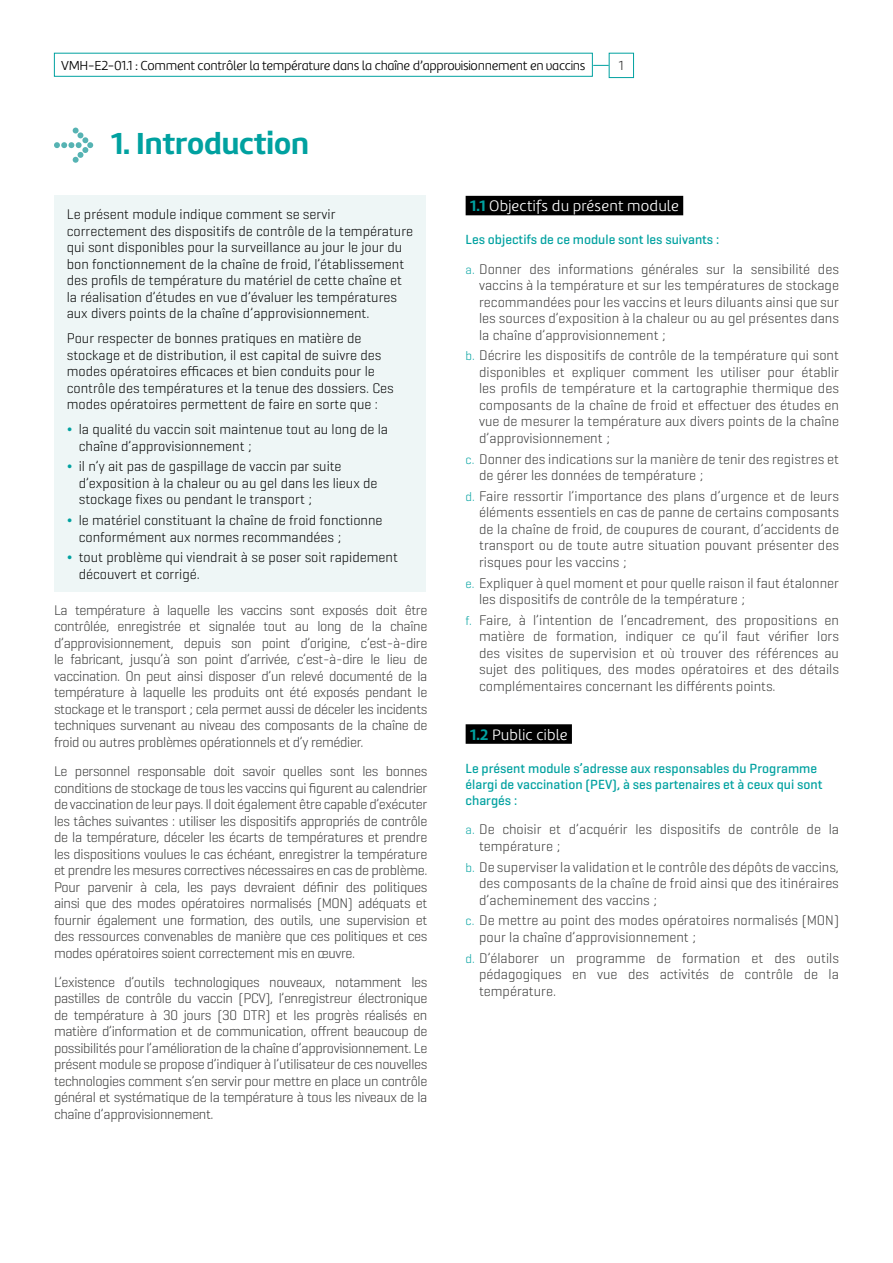
<style>
.page{position:relative;width:893px;height:1263px;background:#fff}
.page>*{position:absolute;margin:0;border:0;box-sizing:border-box;transform-origin:0 0}
.Titre{font:700 31.5px "Marine UP";color:#00a1a0}
.Sous_titre_1{font:300 15.75px "Marine UP";letter-spacing:.01em;color:#fff}
.Texte{font:300 14.25px/16.5px "Geogrotesque";color:#3a3a39;text-align:justify}
.Texte_box{font:300 14.25px/16.5px "Geogrotesque";color:#000}
.Sous_titre_2{font:500 13.5px/16.2px "Geogrotesque";color:#00a1a0}
.t1{font:300 13.5px "Marine UP";letter-spacing:-.02em;color:#000}
.t2{font:300 13.5px "Marine UP";color:#3a3a39}
.s1{font-weight:700;color:#00a1a0}
.s2{font-size:12.75px;color:#00a1a0}
</style>
<div class="page">
<svg style="left:54px;top:128px;width:39px;height:35px"></svg>
<div style="left:54px;top:53px;width:539px;height:24px;border:1px solid #00a1a0"></div>
<svg style="left:593px;top:65px;width:16px;height:1px"></svg>
<div style="left:609px;top:53px;width:25px;height:25px;border:1px solid #00a1a0"></div>
<div style="left:54px;top:196px;width:372px;height:396px;background:#eef6f6"></div>
<div style="left:466px;top:196px;width:217px;height:19px;background:#000"></div>
<div style="left:466px;top:724px;width:106px;height:20px;background:#000"></div>
<p class="t1" style="left:61px;top:57px;width:526px">VMH-E2-01.1 : Comment contrôler la température dans la chaîne d’approvisionnement en vaccins</p>
<p class="t2" style="left:619px;top:57px;width:6px">1</p>
<p class="Titre" style="left:111px;top:123px;width:200px">1. Introduction</p>
<p class="Texte_box" style="left:67px;top:205px;width:348px">Le présent module indique comment se servir correctement des dispositifs de contrôle de la température qui sont disponibles pour la surveillance au jour le jour du bon fonctionnement de la chaîne de froid, l’établissement des profils de température du matériel de cette chaîne et la réalisation d’études en vue d’évaluer les températures aux divers points de la chaîne d’approvisionnement.</p>
<p class="Texte_box" style="left:67px;top:329px;width:329px">Pour respecter de bonnes pratiques en matière de stockage et de distribution, il est capital de suivre des modes opératoires efficaces et bien conduits pour le contrôle des températures et la tenue des dossiers. Ces modes opératoires permettent de faire en sorte que :</p>
<p class="Texte_box" style="left:79px;top:420px;width:311px">la qualité du vaccin soit maintenue tout au long de la chaîne d’approvisionnement ;</p>
<p class="Texte_box" style="left:79px;top:458px;width:300px">il n’y ait pas de gaspillage de vaccin par suite d’exposition à la chaleur ou au gel dans les lieux de stockage fixes ou pendant le transport ;</p>
<p class="Texte_box" style="left:79px;top:511px;width:305px">le matériel constituant la chaîne de froid fonctionne conformément aux normes recommandées ;</p>
<p class="Texte_box" style="left:79px;top:549px;width:321px">tout problème qui viendrait à se poser soit rapidement découvert et corrigé.</p>
<p class="Texte" style="left:54px;top:601px;width:375px">La température à laquelle les vaccins sont exposés doit être contrôlée, enregistrée et signalée tout au long de la chaîne d’approvisionnement, depuis son point d’origine, c’est-à-dire le fabricant, jusqu’à son point d’arrivée, c’est-à-dire le lieu de vaccination. On peut ainsi disposer d’un relevé documenté de la température à laquelle les produits ont été exposés pendant le stockage et le transport ; cela permet aussi de déceler les incidents techniques survenant au niveau des composants de la chaîne de froid ou autres problèmes opérationnels et d’y remédier.</p>
<p class="Texte" style="left:54px;top:763px;width:375px">Le personnel responsable doit savoir quelles sont les bonnes conditions de stockage de tous les vaccins qui figurent au calendrier de vaccination de leur pays. Il doit également être capable d’exécuter les tâches suivantes : utiliser les dispositifs appropriés de contrôle de la température, déceler les écarts de températures et prendre les dispositions voulues le cas échéant, enregistrer la température et prendre les mesures correctives nécessaires en cas de problème.<br>Pour parvenir à cela, les pays devraient définir des politiques ainsi que des modes opératoires normalisés (MON) adéquats et fournir également une formation, des outils, une supervision et des ressources convenables de manière que ces politiques et ces modes opératoires soient correctement mis en œuvre.</p>
<p class="Texte" style="left:54px;top:973px;width:375px">L’existence d’outils technologiques nouveaux, notamment les pastilles de contrôle du vaccin (PCV), l’enregistreur électronique de température à 30 jours (30 DTR) et les progrès réalisés en matière d’information et de communication, offrent beaucoup de possibilités pour l’amélioration de la chaîne d’approvisionnement. Le présent module se propose d’indiquer à l’utilisateur de ces nouvelles technologies comment s’en servir pour mettre en place un contrôle général et systématique de la température à tous les niveaux de la chaîne d’approvisionnement.</p>
<p class="Sous_titre_1" style="left:470px;top:196px;width:210px"><span class="s1">1.1</span> Objectifs du présent module</p>
<p class="Sous_titre_2" style="left:466px;top:231px;width:255px">Les objectifs de ce module sont les suivants :</p>
<p class="Texte" style="left:479px;top:260px;width:361px;text-indent:-14px"><span class="s2">a.</span> Donner des informations générales sur la sensibilité des vaccins à la température et sur les températures de stockage recommandées pour les vaccins et leurs diluants ainsi que sur les sources d’exposition à la chaleur ou au gel présentes dans la chaîne d’approvisionnement ;</p>
<p class="Texte" style="left:479px;top:347px;width:361px;text-indent:-14px"><span class="s2">b.</span> Décrire les dispositifs de contrôle de la température qui sont disponibles et expliquer comment les utiliser pour établir les profils de température et la cartographie thermique des composants de la chaîne de froid et effectuer des études en vue de mesurer la température aux divers points de la chaîne d’approvisionnement ;</p>
<p class="Texte" style="left:479px;top:450px;width:361px;text-indent:-14px"><span class="s2">c.</span> Donner des indications sur la manière de tenir des registres et de gérer les données de température ;</p>
<p class="Texte" style="left:479px;top:487px;width:361px;text-indent:-14px"><span class="s2">d.</span> Faire ressortir l’importance des plans d’urgence et de leurs éléments essentiels en cas de panne de certains composants de la chaîne de froid, de coupures de courant, d’accidents de transport ou de toute autre situation pouvant présenter des risques pour les vaccins ;</p>
<p class="Texte" style="left:479px;top:574px;width:361px;text-indent:-14px"><span class="s2">e.</span> Expliquer à quel moment et pour quelle raison il faut étalonner les dispositifs de contrôle de la température ;</p>
<p class="Texte" style="left:479px;top:611px;width:361px;text-indent:-14px"><span class="s2">f.</span> Faire, à l’intention de l’encadrement, des propositions en matière de formation, indiquer ce qu’il faut vérifier lors des visites de supervision et où trouver des références au sujet des politiques, des modes opératoires et des détails complémentaires concernant les différents points.</p>
<p class="Sous_titre_1" style="left:470px;top:725px;width:99px"><span class="s1">1.2</span> Public cible</p>
<p class="Sous_titre_2" style="left:466px;top:760px;width:358px">Le présent module s’adresse aux responsables du Programme élargi de vaccination (PEV), à ses partenaires et à ceux qui sont chargés :</p>
<p class="Texte" style="left:479px;top:821px;width:361px;text-indent:-14px"><span class="s2">a.</span> De choisir et d’acquérir les dispositifs de contrôle de la température ;</p>
<p class="Texte" style="left:479px;top:858px;width:361px;text-indent:-14px"><span class="s2">b.</span> De superviser la validation et le contrôle des dépôts de vaccins, des composants de la chaîne de froid ainsi que des itinéraires d’acheminement des vaccins ;</p>
<p class="Texte" style="left:479px;top:912px;width:361px;text-indent:-14px"><span class="s2">c.</span> De mettre au point des modes opératoires normalisés (MON) pour la chaîne d’approvisionnement ;</p>
<p class="Texte" style="left:479px;top:949px;width:361px;text-indent:-14px"><span class="s2">d.</span> D’élaborer un programme de formation et des outils pédagogiques en vue des activités de contrôle de la température.</p>
</div>
